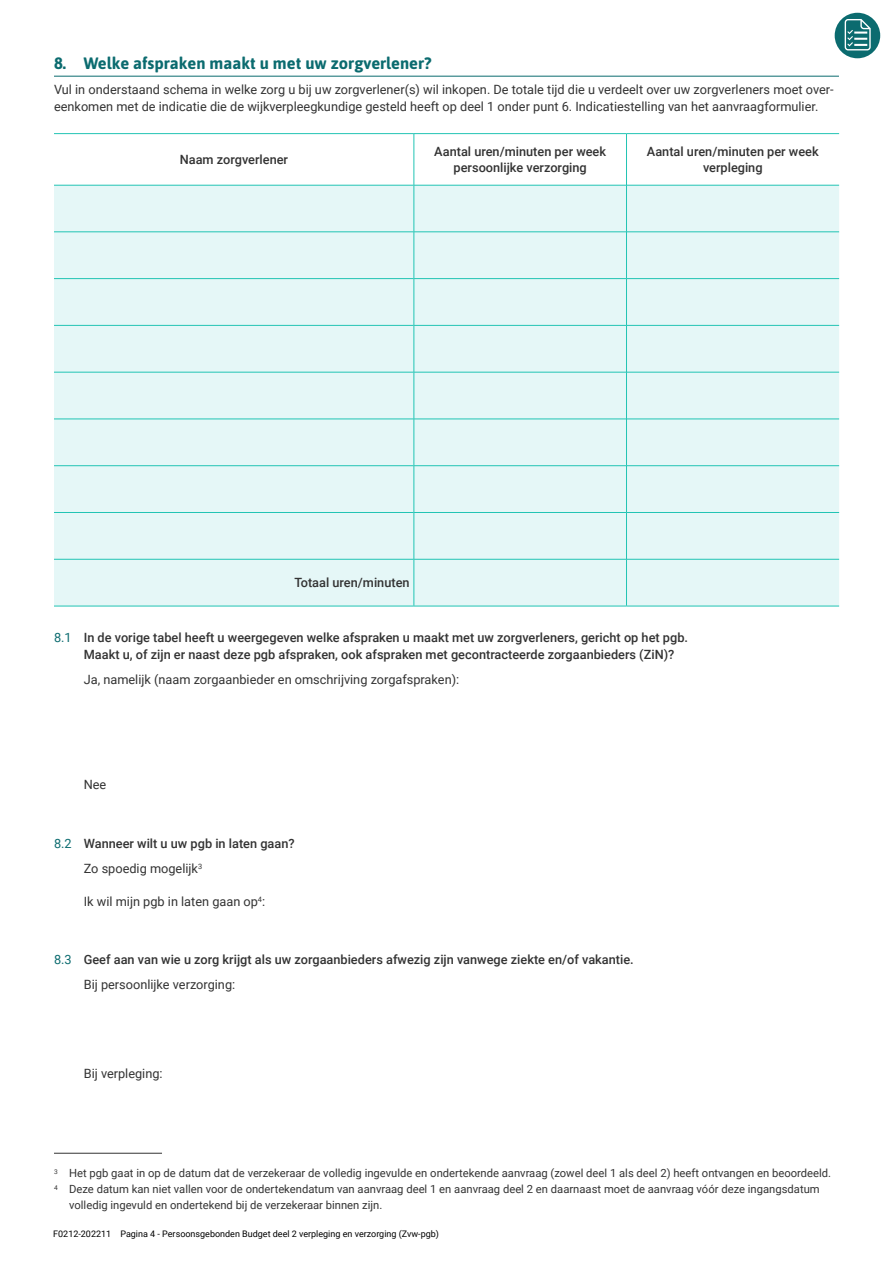
<style>
.page{position:relative;width:893px;height:1263px;background:#fff}
.page>*{position:absolute;margin:0;border:0;box-sizing:border-box;transform-origin:0 0}
.H2_nummer{font:700 16.5px "Asap";color:#0b6b6f}
.plat{font:12.75px/16.5px "Roboto";color:#333}
.H3_nummer{font:500 12.75px/16.5px "Roboto";color:#333}
.plat-2{font:500 12.75px/16.5px "Roboto";color:#333;text-align:center}
.plat_selectievakje{font:12.75px "Roboto";color:#333}
.voetnoot{font:11.25px/15.8px "Roboto";color:#333}
.t1{font:9px "Roboto";color:#000}
.s1{font-weight:400;color:#0b6b6f}
</style>
<div class="page">
<div style="left:835px;top:13px;width:45px;height:45px;background:#0b6b6f;border-radius:50%"></div>
<svg style="left:845px;top:19px;width:26px;height:31px"></svg>
<hr style="left:54px;top:76px;width:785px;height:1px;background:#0b6b6f">
<div style="left:54px;top:186px;width:785px;height:420px;background:#e5f7f7"></div>
<hr style="left:54px;top:185px;width:360px;height:1px;background:#22c4b4">
<hr style="left:414px;top:185px;width:212px;height:1px;background:#22c4b4">
<hr style="left:627px;top:185px;width:212px;height:1px;background:#22c4b4">
<hr style="left:414px;top:134px;width:1px;height:51px;background:#22c4b4">
<hr style="left:626px;top:134px;width:1px;height:51px;background:#22c4b4">
<hr style="left:54px;top:231px;width:360px;height:1px;background:#22c4b4">
<hr style="left:414px;top:231px;width:212px;height:1px;background:#22c4b4">
<hr style="left:627px;top:231px;width:212px;height:1px;background:#22c4b4">
<hr style="left:54px;top:278px;width:360px;height:1px;background:#22c4b4">
<hr style="left:414px;top:278px;width:212px;height:1px;background:#22c4b4">
<hr style="left:627px;top:278px;width:212px;height:1px;background:#22c4b4">
<hr style="left:54px;top:325px;width:360px;height:1px;background:#22c4b4">
<hr style="left:414px;top:325px;width:212px;height:1px;background:#22c4b4">
<hr style="left:627px;top:325px;width:212px;height:1px;background:#22c4b4">
<hr style="left:54px;top:372px;width:360px;height:1px;background:#22c4b4">
<hr style="left:414px;top:372px;width:212px;height:1px;background:#22c4b4">
<hr style="left:627px;top:372px;width:212px;height:1px;background:#22c4b4">
<hr style="left:54px;top:419px;width:360px;height:1px;background:#22c4b4">
<hr style="left:414px;top:419px;width:212px;height:1px;background:#22c4b4">
<hr style="left:627px;top:419px;width:212px;height:1px;background:#22c4b4">
<hr style="left:54px;top:465px;width:360px;height:1px;background:#22c4b4">
<hr style="left:414px;top:465px;width:212px;height:1px;background:#22c4b4">
<hr style="left:627px;top:465px;width:212px;height:1px;background:#22c4b4">
<hr style="left:54px;top:512px;width:360px;height:1px;background:#22c4b4">
<hr style="left:414px;top:512px;width:212px;height:1px;background:#22c4b4">
<hr style="left:627px;top:512px;width:212px;height:1px;background:#22c4b4">
<hr style="left:54px;top:559px;width:360px;height:1px;background:#22c4b4">
<hr style="left:414px;top:559px;width:212px;height:1px;background:#22c4b4">
<hr style="left:627px;top:559px;width:212px;height:1px;background:#22c4b4">
<hr style="left:54px;top:606px;width:360px;height:1px;background:#22c4b4">
<hr style="left:414px;top:606px;width:212px;height:1px;background:#22c4b4">
<hr style="left:626px;top:606px;width:213px;height:1px;background:#22c4b4">
<hr style="left:414px;top:185px;width:1px;height:47px;background:#22c4b4">
<hr style="left:626px;top:185px;width:1px;height:47px;background:#22c4b4">
<hr style="left:414px;top:232px;width:1px;height:47px;background:#22c4b4">
<hr style="left:626px;top:232px;width:1px;height:47px;background:#22c4b4">
<hr style="left:414px;top:279px;width:1px;height:46px;background:#22c4b4">
<hr style="left:626px;top:279px;width:1px;height:46px;background:#22c4b4">
<hr style="left:414px;top:325px;width:1px;height:47px;background:#22c4b4">
<hr style="left:626px;top:325px;width:1px;height:47px;background:#22c4b4">
<hr style="left:414px;top:372px;width:1px;height:47px;background:#22c4b4">
<hr style="left:626px;top:372px;width:1px;height:47px;background:#22c4b4">
<hr style="left:414px;top:419px;width:1px;height:47px;background:#22c4b4">
<hr style="left:626px;top:419px;width:1px;height:47px;background:#22c4b4">
<hr style="left:414px;top:466px;width:1px;height:46px;background:#22c4b4">
<hr style="left:626px;top:466px;width:1px;height:46px;background:#22c4b4">
<hr style="left:414px;top:512px;width:1px;height:47px;background:#22c4b4">
<hr style="left:626px;top:512px;width:1px;height:47px;background:#22c4b4">
<hr style="left:414px;top:559px;width:1px;height:47px;background:#22c4b4">
<hr style="left:626px;top:559px;width:1px;height:47px;background:#22c4b4">
<hr style="left:54px;top:133px;width:360px;height:1px;background:#22c4b4">
<hr style="left:414px;top:133px;width:212px;height:1px;background:#22c4b4">
<hr style="left:626px;top:133px;width:213px;height:1px;background:#22c4b4">
<hr style="left:54px;top:1153px;width:108px;height:1px;background:#333">
<p class="H2_nummer" style="left:54px;top:52px;width:379px">8. Welke afspraken maakt u met uw zorgverlener?</p>
<p class="plat" style="left:54px;top:81px;width:781px">Vul in onderstaand schema in welke zorg u bij uw zorgverlener(s) wil inkopen. De totale tijd die u verdeelt over uw zorgverleners moet over&shy;eenkomen met de indicatie die de wijkverpleegkundige gesteld heeft op deel 1 onder punt 6. Indicatiestelling van het aanvraagformulier.</p>
<p class="plat-2" style="left:180px;top:151px;width:110px">Naam zorgverlener</p>
<p class="plat-2" style="left:434px;top:143px;width:173px">Aantal uren/minuten per week persoonlijke verzorging</p>
<p class="plat-2" style="left:647px;top:143px;width:173px">Aantal uren/minuten per week verpleging</p>
<p class="plat-2" style="left:294px;top:574px;width:117px">Totaal uren/minuten</p>
<h3 class="H3_nummer" style="left:84px;top:629px;width:606px;text-indent:-30px"><span class="s1">8.1</span> In de vorige tabel heeft u weergegeven welke afspraken u maakt met uw zorgverleners, gericht op het pgb.<br>Maakt u, of zijn er naast deze pgb afspraken, ook afspraken met gecontracteerde zorgaanbieders (ZiN)?</h3>
<p class="plat_selectievakje" style="left:84px;top:670px;width:377px">Ja, namelijk (naam zorgaanbieder en omschrijving zorgafspraken):</p>
<p class="plat_selectievakje" style="left:84px;top:776px;width:24px">Nee</p>
<h3 class="H3_nummer" style="left:54px;top:834px;width:242px"><span class="s1">8.2</span> Wanneer wilt u uw pgb in laten gaan?</h3>
<p class="plat" style="left:84px;top:859px;width:120px">Zo spoedig mogelijk<sup>3</sup></p>
<p class="plat" style="left:84px;top:892px;width:183px">Ik wil mijn pgb in laten gaan op<sup>4</sup>:</p>
<h3 class="H3_nummer" style="left:54px;top:951px;width:581px"><span class="s1">8.3</span> Geef aan van wie u zorg krijgt als uw zorgaanbieders afwezig zijn vanwege ziekte en/of vakantie.</h3>
<p class="plat" style="left:84px;top:976px;width:153px">Bij persoonlijke verzorging:</p>
<p class="plat" style="left:84px;top:1064px;width:80px">Bij verpleging:</p>
<p class="voetnoot" style="left:54px;top:1165px;width:779px"><sup>3</sup> Het pgb gaat in op de datum dat de verzekeraar de volledig ingevulde en ondertekende aanvraag (zowel deel 1 als deel 2) heeft ontvangen en beoordeeld.</p>
<p class="voetnoot" style="left:69px;top:1181px;width:752px;text-indent:-15px"><sup>4</sup> Deze datum kan niet vallen voor de ondertekendatum van aanvraag deel 1 en aanvraag deel 2 en daarnaast moet de aanvraag vóór deze ingangsdatum volledig ingevuld en ondertekend bij de verzekeraar binnen zijn.</p>
<p class="t1" style="left:53px;top:1227px;width:387px">F0212-202211 Pagina 4 - Persoonsgebonden Budget deel 2 verpleging en verzorging (Zvw-pgb)</p>
</div>
